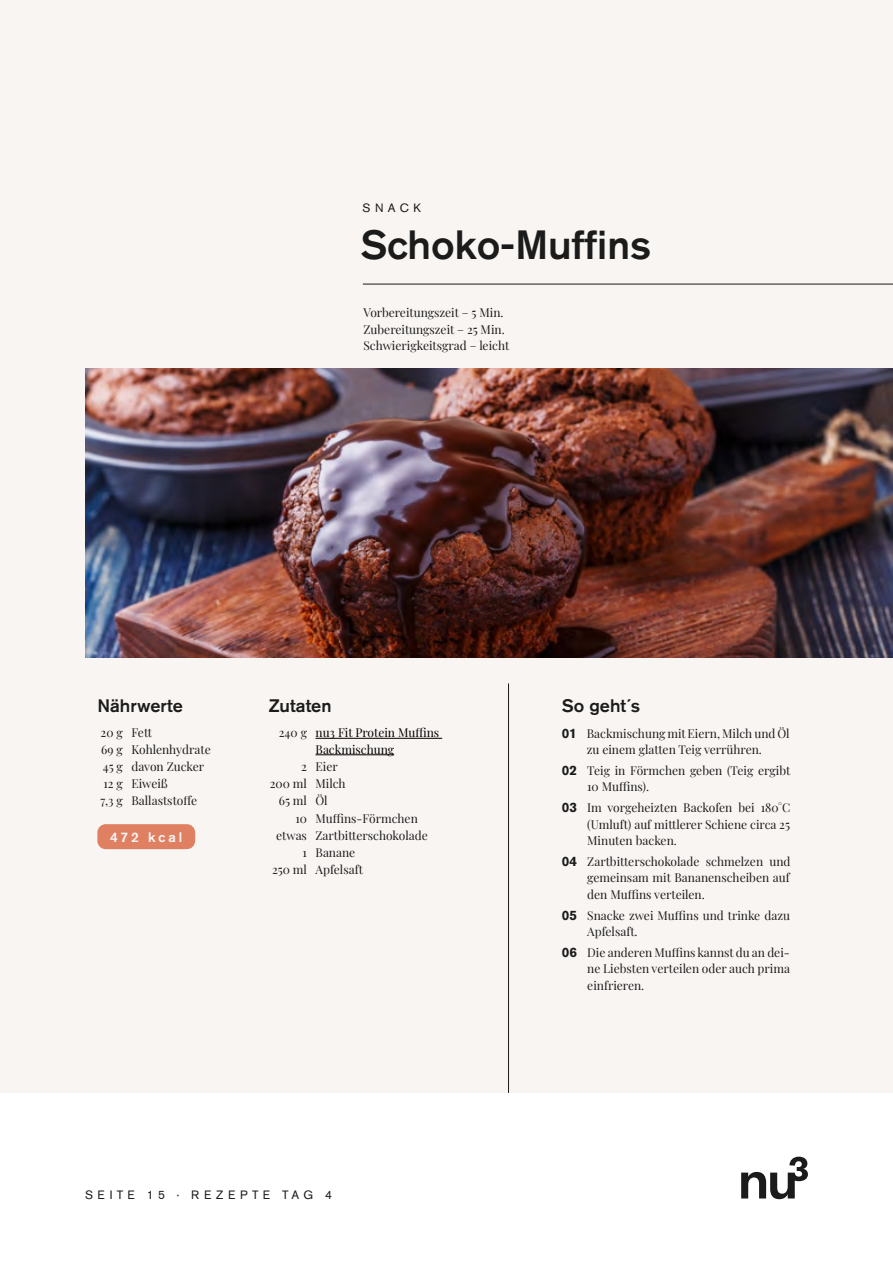
<style>
.page{position:relative;width:893px;height:1263px;background:#fff}
.page>*{position:absolute;margin:0;border:0;box-sizing:border-box;transform-origin:0 0}
.t1{font:500 40.5px "Akzidenz Grotesk BQ";color:#1b1b1b}
.t2{font:500 18px "Akzidenz Grotesk BQ";color:#1b1b1b}
.t3{font:500 13.8px "Akzidenz Grotesk BQ";letter-spacing:.2em;color:#f9f5f3}
.t4{font:12px/16.5px "Playfair Display";color:#1b1b1b}
.t5{font:12px/16.5px "Playfair Display";color:#000}
.t6{font:12px "Akzidenz Grotesk BQ";letter-spacing:.36em;color:#1b1b1b}
.s1{color:#1b1b1b}
.s2{font-family:"Akzidenz Grotesk BQ";font-weight:700;font-size:13.5px}
</style>
<div class="page">
<div style="left:0;top:0;width:893px;height:1093px;background:#f9f5f3"></div>
<img style="left:85px;top:369px;width:808px;height:288px">
<hr style="left:363px;top:284px;width:530px;height:1px;background:#1b1b1b">
<div style="left:97px;top:824px;width:98px;height:25px;background:#e08062;border-radius:8px"></div>
<hr style="left:508px;top:683px;width:1px;height:410px;background:#1b1b1b">
<hr style="left:315px;top:738px;width:127px;height:1px;background:#000">
<hr style="left:315px;top:754px;width:79px;height:1px;background:#000">
<svg style="left:741px;top:1157px;width:67px;height:42px"></svg>
<p class="t6" style="left:363px;top:200px;width:60px">SNACK</p>
<h1 class="t1" style="left:360px;top:220px;width:292px">Schoko-Muffins</h1>
<p class="t4" style="left:363px;top:303px;width:147px">Vorbereitungszeit – 5 Min.<br>Zubereitungszeit – 25 Min.<br>Schwierigkeitsgrad – leicht</p>
<h2 class="t2" style="left:97px;top:695px;width:87px">Nährwerte</h2>
<p class="t4" style="left:101px;top:723px;width:112px;line-height:17px">20 g Fett<br>69 g Kohlenhydrate<br>45 g davon Zucker<br>12 g Eiweiß<br>7,3 g Ballaststoffe</p>
<p class="t3" style="left:110px;top:828px;width:74px">472 kcal</p>
<h2 class="t2" style="left:269px;top:695px;width:64px">Zutaten</h2>
<p class="t5" style="left:315px;top:723px;width:125px;text-indent:-37px"><span class="s1">240 g</span> nu3 Fit Protein Muffins<br>Backmischung</p>
<p class="t4" style="left:301px;top:757px;width:38px">2 Eier</p>
<p class="t4" style="left:270px;top:774px;width:77px">200 ml Milch</p>
<p class="t4" style="left:279px;top:792px;width:50px">65 ml Öl</p>
<p class="t4" style="left:295px;top:809px;width:124px">10 Muffins-Förmchen</p>
<p class="t4" style="left:276px;top:826px;width:153px">etwas Zartbitterschokolade</p>
<p class="t4" style="left:303px;top:843px;width:54px">1 Banane</p>
<p class="t4" style="left:272px;top:861px;width:92px">250 ml Apfelsaft</p>
<p class="t6" style="left:85px;top:1188px;width:249px">SEITE 15 · REZEPTE TAG 4</p>
<h2 class="t2" style="left:562px;top:695px;width:80px">So geht´s</h2>
<p class="t4" style="left:562px;top:724px;width:229px;text-align:center"><span class="s2">01</span> Backmischung mit Eiern, Milch und Öl zu einem glatten Teig verrühren.</p>
<p class="t4" style="left:587px;top:761px;width:205px;text-indent:-26px"><span class="s2">02</span> Teig in Förmchen geben (Teig ergibt<br>10 Muffins).</p>
<p class="t4" style="left:587px;top:798px;width:205px;text-align:justify;text-indent:-26px"><span class="s2">03</span> Im vorgeheizten Backofen bei 180°C (Umluft) auf mittlerer Schiene circa 25<br>Minuten backen.</p>
<p class="t4" style="left:587px;top:852px;width:205px;text-align:justify;text-indent:-26px"><span class="s2">04</span> Zartbitterschokolade schmelzen und gemeinsam mit Bananenscheiben auf den Muffins verteilen.</p>
<p class="t4" style="left:587px;top:906px;width:204px;text-indent:-26px"><span class="s2">05</span> Snacke zwei Muffins und trinke dazu<br>Apfelsaft.</p>
<p class="t4" style="left:587px;top:943px;width:204px;text-align:justify;text-indent:-26px"><span class="s2">06</span> Die anderen Muffins kannst du an dei&shy;ne Liebsten verteilen oder auch prima einfrieren.</p>
</div>
